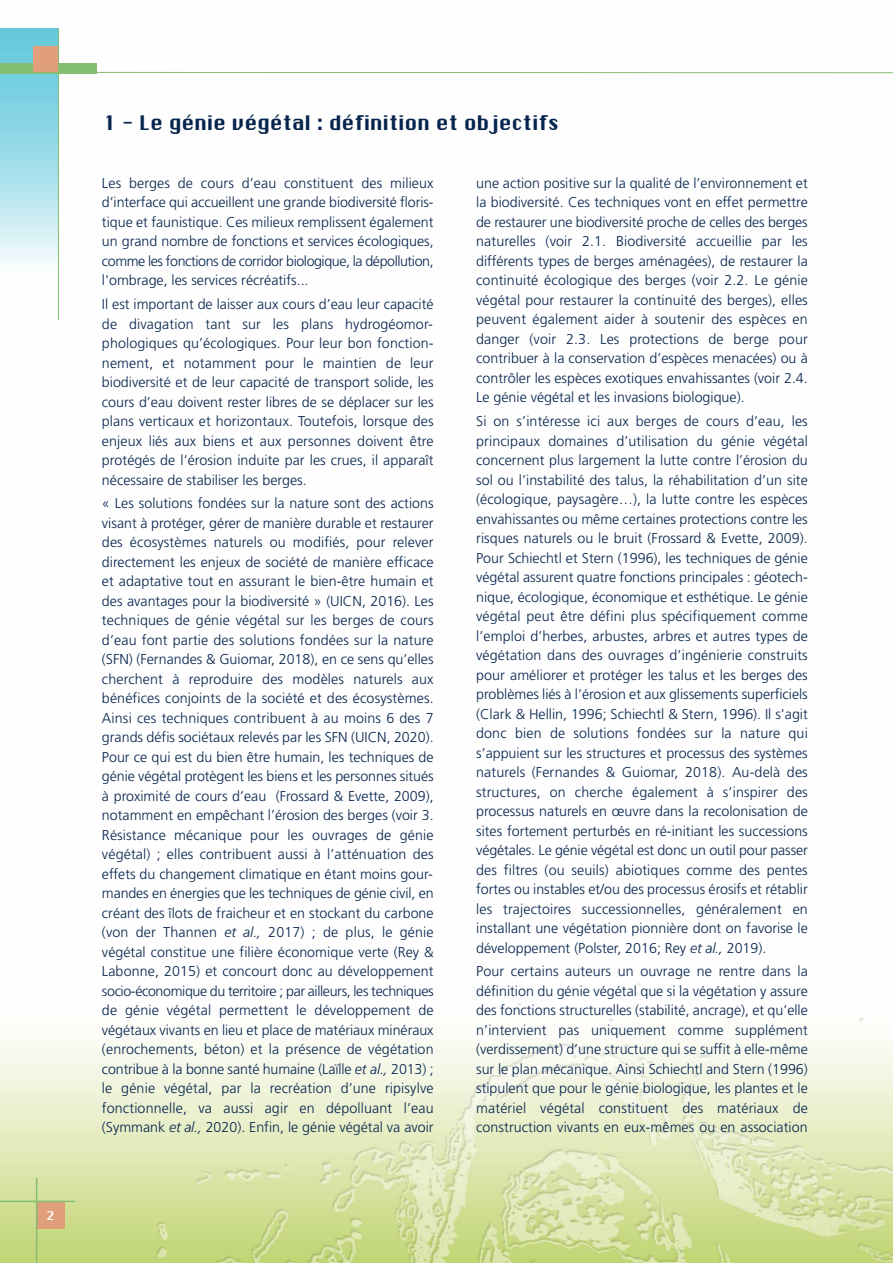
<style>
.page{position:relative;width:893px;height:1263px;background:#fff}
.page>*{position:absolute;margin:0;border:0;box-sizing:border-box;transform-origin:0 0}
.t1{font:19.5px "Chicago FLF";letter-spacing:-.015em;color:#06244d}
.t2{font:300 14.25px/19.5px "Frutiger";color:#06244d;text-align:justify}
.t3{font:12px "Chicago FLF";color:#fff}
.s1{font-style:italic}
</style>
<div class="page">
<img style="left:0;top:63px;width:893px;height:1200px">
<div style="left:37px;top:1202px;width:27px;height:26px;background:#e19e7b"></div>
<hr style="left:36px;top:1178px;width:1px;height:85px;background:#84be72">
<hr style="left:0;top:1200px;width:75px;height:2px;background:#84be72">
<img style="left:0;top:28px;width:58px;height:245px">
<div style="left:0;top:63px;width:96px;height:11px;background:#84be72"></div>
<div style="left:34px;top:46px;width:24px;height:26px;background:#e19e7b"></div>
<svg style="left:96px;top:72px;width:797px;height:2px"></svg>
<hr style="left:58px;top:28px;width:1px;height:292px;background:#84be72">
<p class="t3" style="left:47px;top:1208px;width:10px">2</p>
<h1 class="t1" style="left:103px;top:111px;width:457px">1 - Le génie végétal : définition et objectifs</h1>
<p class="t2" style="left:102px;top:174px;width:333px">Les berges de cours d’eau constituent des milieux d’interface qui accueillent une grande biodiversité floris&shy;tique et faunistique. Ces milieux remplissent également un grand nombre de fonctions et services écologiques, comme les fonctions de corridor biologique, la dépollution, l'ombrage, les services récréatifs...</p>
<p class="t2" style="left:102px;top:295px;width:333px">Il est important de laisser aux cours d’eau leur capacité de divagation tant sur les plans hydrogéomor&shy;phologiques qu’écologiques. Pour leur bon fonction&shy;nement, et notamment pour le maintien de leur biodiversité et de leur capacité de transport solide, les cours d’eau doivent rester libres de se déplacer sur les plans verticaux et horizontaux. Toutefois, lorsque des enjeux liés aux biens et aux personnes doivent être protégés de l’érosion induite par les crues, il apparaît nécessaire de stabiliser les berges.</p>
<p class="t2" style="left:102px;top:495px;width:333px">« Les solutions fondées sur la nature sont des actions visant à protéger, gérer de manière durable et restaurer des écosystèmes naturels ou modifiés, pour relever directement les enjeux de société de manière efficace et adaptative tout en assurant le bien-être humain et des avantages pour la biodiversité » (UICN, 2016). Les techniques de génie végétal sur les berges de cours d’eau font partie des solutions fondées sur la nature (SFN) (Fernandes &amp; Guiomar, 2018), en ce sens qu’elles cherchent à reproduire des modèles naturels aux bénéfices conjoints de la société et des écosystèmes.<br>Ainsi ces techniques contribuent à au moins 6 des 7 grands défis sociétaux relevés par les SFN (UICN, 2020).<br>Pour ce qui est du bien être humain, les techniques de génie végétal protègent les biens et les personnes situés à proximité de cours d’eau (Frossard &amp; Evette, 2009), notamment en empêchant l’érosion des berges (voir 3.<br>Résistance mécanique pour les ouvrages de génie végétal) ; elles contribuent aussi à l’atténuation des effets du changement climatique en étant moins gour&shy;mandes en énergies que les techniques de génie civil, en créant des îlots de fraicheur et en stockant du carbone (von der Thannen <span class="s1">et al.,</span> 2017) ; de plus, le génie végétal constitue une filière économique verte (Rey &amp; Labonne, 2015) et concourt donc au développement socio-économique du territoire ; par ailleurs, les techniques de génie végétal permettent le développement de végétaux vivants en lieu et place de matériaux minéraux (enrochements, béton) et la présence de végétation contribue à la bonne santé humaine (Laïlle <span class="s1">et al.,</span> 2013) ; le génie végétal, par la recréation d’une ripisylve fonctionnelle, va aussi agir en dépolluant l’eau (Symmank <span class="s1">et al.,</span> 2020). Enfin, le génie végétal va avoir</p>
<p class="t2" style="left:476px;top:174px;width:333px">une action positive sur la qualité de l’environnement et la biodiversité. Ces techniques vont en effet permettre de restaurer une biodiversité proche de celles des berges naturelles (voir 2.1. Biodiversité accueillie par les différents types de berges aménagées), de restaurer la continuité écologique des berges (voir 2.2. Le génie végétal pour restaurer la continuité des berges), elles peuvent également aider à soutenir des espèces en danger (voir 2.3. Les protections de berge pour contribuer à la conservation d’espèces menacées) ou à contrôler les espèces exotiques envahissantes (voir 2.4.<br>Le génie végétal et les invasions biologique).</p>
<p class="t2" style="left:476px;top:412px;width:333px">Si on s’intéresse ici aux berges de cours d’eau, les principaux domaines d’utilisation du génie végétal concernent plus largement la lutte contre l’érosion du sol ou l’instabilité des talus, la réhabilitation d’un site (écologique, paysagère…), la lutte contre les espèces envahissantes ou même certaines protections contre les risques naturels ou le bruit (Frossard &amp; Evette, 2009).<br>Pour Schiechtl et Stern (1996), les techniques de génie végétal assurent quatre fonctions principales : géotech&shy;nique, écologique, économique et esthétique. Le génie végétal peut être défini plus spécifiquement comme l’emploi d’herbes, arbustes, arbres et autres types de végétation dans des ouvrages d’ingénierie construits pour améliorer et protéger les talus et les berges des problèmes liés à l’érosion et aux glissements superficiels (Clark &amp; Hellin, 1996; Schiechtl &amp; Stern, 1996). Il s'agit donc bien de solutions fondées sur la nature qui s’appuient sur les structures et processus des systèmes naturels (Fernandes &amp; Guiomar, 2018). Au-delà des structures, on cherche également à s’inspirer des processus naturels en œuvre dans la recolonisation de sites fortement perturbés en ré-initiant les successions végétales. Le génie végétal est donc un outil pour passer des filtres (ou seuils) abiotiques comme des pentes fortes ou instables et/ou des processus érosifs et rétablir les trajectoires successionnelles, généralement en installant une végétation pionnière dont on favorise le développement (Polster, 2016; Rey <span class="s1">et al.,</span> 2019).</p>
<p class="t2" style="left:476px;top:963px;width:333px">Pour certains auteurs un ouvrage ne rentre dans la définition du génie végétal que si la végétation y assure des fonctions structurelles (stabilité, ancrage), et qu’elle n’intervient pas uniquement comme supplément (verdissement) d’une structure qui se suffit à elle-même sur le plan mécanique. Ainsi Schiechtl and Stern (1996) stipulent que pour le génie biologique, les plantes et le matériel végétal constituent des matériaux de construction vivants en eux-mêmes ou en association</p>
</div>
